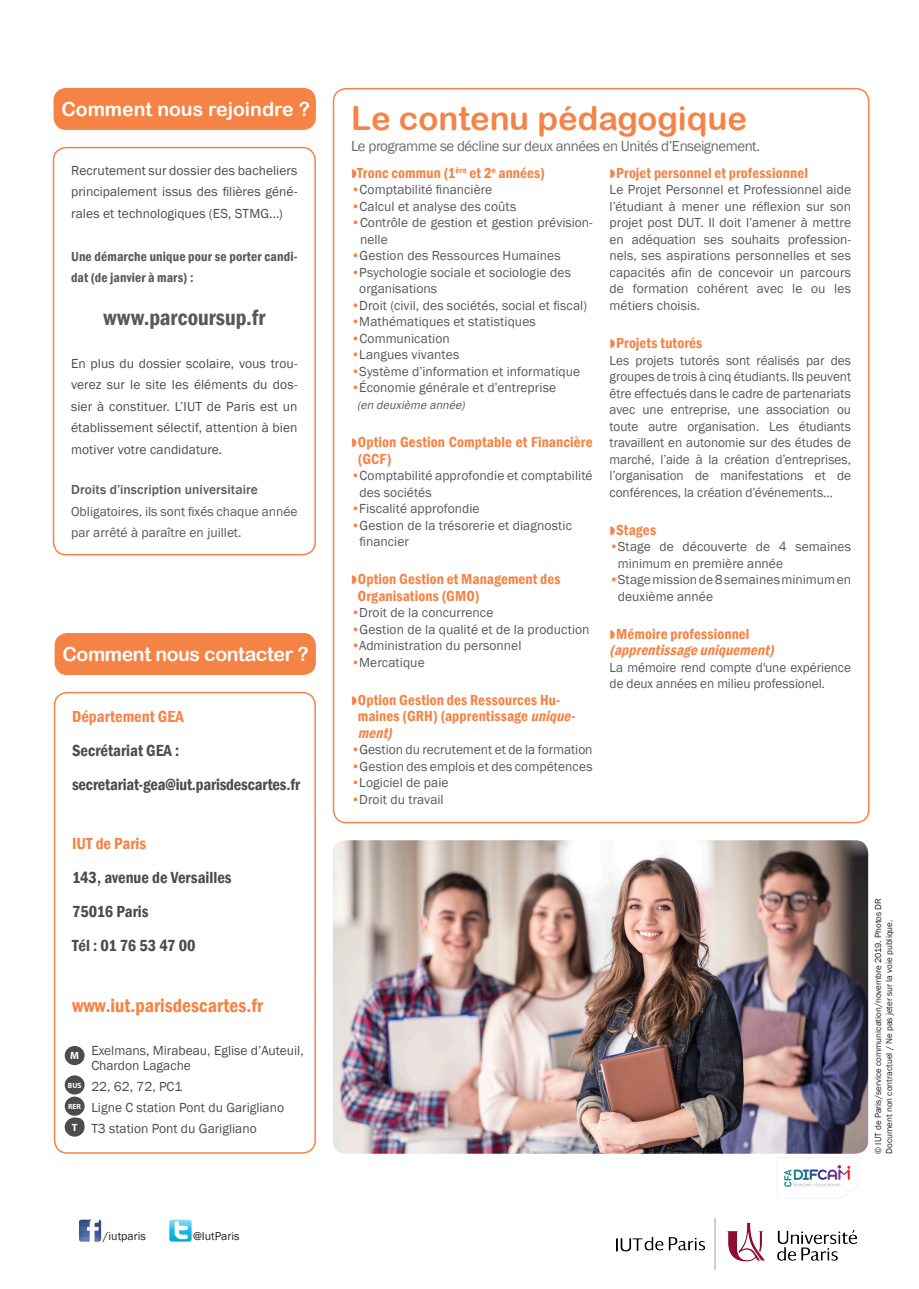
<style>
.page{position:relative;width:919px;height:1289px;background:#fff}
.page>*{position:absolute;margin:0;border:0;box-sizing:border-box;transform-origin:0 0}
.t1{font:33px "Arial Rounded MT Bold";color:#f58345}
.t2{font:600 condensed 22.5px "Franklin Gothic";color:#57585a}
.t3{font:600 condensed 19.5px "Franklin Gothic";color:#f58345}
.t4{font:19.5px "Arial Rounded MT Bold";color:#fff}
.t5{font:19.5px "Arial Rounded MT Bold";letter-spacing:-.02em;color:#fff}
.t6{font:600 condensed 16.5px "Franklin Gothic";color:#4b4c4d}
.t7{font:600 condensed 16.5px "Franklin Gothic";color:#f58345}
.t8{font:600 condensed 15px/16.5px "Franklin Gothic";letter-spacing:.005em;color:#f58345}
.t9{font:italic 600 condensed 15px "Franklin Gothic";color:#f58345}
.t10{font:14.85px "Franklin Gothic";letter-spacing:-.03em;color:#6c6c6f}
.t11{font:13.5px/16.5px "Franklin Gothic";letter-spacing:.005em;color:#57585a}
.t12{font:13.5px/21.5px "Franklin Gothic";color:#4b4c4d;text-align:justify}
.t13{font:600 condensed 13.5px/21.5px "Franklin Gothic";letter-spacing:.01em;color:#57585a}
.t14{font:500 13.5px "Franklin Gothic";letter-spacing:.01em;color:#57585a}
.t15{font:italic 12px "Franklin Gothic";color:#57585a}
.t16{font:11.7px "Franklin Gothic";color:#231f20}
.t17{font:700 10.5px "Myriad Pro";color:#fff}
.t18{font:9px "Franklin Gothic";color:#231f20}
.t19{font:700 7.5px "Myriad Pro";color:#fff}
.s1{font-weight:600;font-stretch:condensed;color:#f58345}
.s2{font-style:italic}
</style>
<div class="page">
<div style="left:53px;top:88px;width:263px;height:42px;background:#f58345;border-radius:13px"></div>
<div style="left:55px;top:633px;width:261px;height:42px;background:#f58345;border-radius:13px"></div>
<div style="left:53px;top:147px;width:263px;height:408px;border:2px solid #f58345;border-radius:13px"></div>
<div style="left:54px;top:692px;width:262px;height:461px;border:2px solid #f58345;border-radius:13px"></div>
<div style="left:65px;top:1045px;width:20px;height:20px;background:#4b4c4d;border-radius:50%"></div>
<div style="left:65px;top:1075px;width:20px;height:19px;background:#4b4c4d;border-radius:50%"></div>
<div style="left:65px;top:1096px;width:20px;height:19px;background:#4b4c4d;border-radius:50%"></div>
<div style="left:65px;top:1117px;width:20px;height:19px;background:#4b4c4d;border-radius:50%"></div>
<svg style="left:777px;top:1157px;width:80px;height:41px"></svg>
<img style="left:333px;top:840px;width:535px;height:313px">
<img style="left:80px;top:1220px;width:20px;height:20px">
<div style="left:78px;top:1218px;width:24px;height:24px;border:1px solid #fff;border-radius:3px"></div>
<img style="left:170px;top:1220px;width:20px;height:20px">
<div style="left:168px;top:1218px;width:24px;height:24px;border:1px solid #fff;border-radius:3px"></div>
<img style="left:617px;top:1218px;width:239px;height:51px">
<p class="t4" style="left:61px;top:97px;width:250px">Comment nous rejoindre ?</p>
<p class="t12" style="left:71px;top:160px;width:228px">Recrutement sur dossier des bacheliers principalement issus des filières géné&shy;rales et technologiques (ES, STMG...)</p>
<p class="t13" style="left:71px;top:245px;width:228px">Une démarche unique pour se porter candi&shy;dat (de janvier à mars) :</p>
<p class="t2" style="left:103px;top:302px;width:163px">www.parcoursup.fr</p>
<p class="t12" style="left:71px;top:353px;width:228px">En plus du dossier scolaire, vous trou&shy;verez sur le site les éléments du dos&shy;sier à constituer. L’IUT de Paris est un établissement sélectif, attention à bien motiver votre candidature.</p>
<p class="t14" style="left:71px;top:481px;width:188px">Droits d’inscription universitaire</p>
<p class="t11" style="left:71px;top:500px;width:228px;line-height:21.5px">Obligatoires, ils sont fixés chaque année par arrêté à paraître en juillet.</p>
<p class="t5" style="left:63px;top:642px;width:247px">Comment nous contacter ?</p>
<p class="t7" style="left:72px;top:705px;width:113px">Département GEA</p>
<p class="t6" style="left:72px;top:739px;width:109px">Secrétariat GEA :</p>
<p class="t6" style="left:72px;top:773px;width:229px">secretariat-gea@iut.parisdescartes.fr</p>
<p class="t7" style="left:72px;top:832px;width:76px">IUT de Paris</p>
<p class="t6" style="left:72px;top:866px;width:161px">143, avenue de Versailles</p>
<p class="t6" style="left:72px;top:900px;width:78px">75016 Paris</p>
<p class="t6" style="left:72px;top:934px;width:125px">Tél : 01 76 53 47 00</p>
<p class="t3" style="left:72px;top:992px;width:192px">www.iut.parisdescartes.fr</p>
<p class="t17" style="left:70px;top:1048px;width:10px">M</p>
<p class="t19" style="left:68px;top:1080px;width:15px">BUS</p>
<p class="t19" style="left:68px;top:1101px;width:14px">RER</p>
<p class="t17" style="left:72px;top:1120px;width:7px">T</p>
<p class="t12" style="left:91px;top:1043px;width:214px;line-height:15px">Exelmans, Mirabeau, Eglise d’Auteuil,<br>Chardon Lagache</p>
<p class="t12" style="left:91px;top:1076px;width:92px">22, 62, 72, PC1</p>
<p class="t12" style="left:91px;top:1097px;width:194px">Ligne C station Pont du Garigliano</p>
<p class="t12" style="left:91px;top:1118px;width:167px">T3 station Pont du Garigliano</p>
<p class="t16" style="left:103px;top:1228px;width:44px">/iutparis</p>
<p class="t16" style="left:193px;top:1228px;width:48px">@IutParis</p>
<p class="t1" style="left:351px;top:99px;width:397px">Le contenu pédagogique</p>
<p class="t10" style="left:351px;top:137px;width:410px">Le programme se décline sur deux années en Unités d’Enseignement.</p>
<p class="t8" style="left:357px;top:164px;width:189px">Tronc commun (1<sup>ère</sup> et 2<sup>e</sup> années)</p>
<p class="t11" style="left:351px;top:182px;width:143px"><span class="s1">•</span>Comptabilité financière</p>
<p class="t11" style="left:351px;top:198px;width:167px"><span class="s1">•</span>Calcul et analyse des coûts</p>
<p class="t11" style="left:360px;top:215px;width:234px;text-indent:-9px"><span class="s1">•</span>Contrôle de gestion et gestion prévision&shy;nelle</p>
<p class="t11" style="left:351px;top:248px;width:211px"><span class="s1">•</span>Gestion des Ressources Humaines</p>
<p class="t11" style="left:359px;top:264px;width:213px;text-indent:-8px"><span class="s1">•</span>Psychologie sociale et sociologie des organisations</p>
<p class="t11" style="left:351px;top:297px;width:237px"><span class="s1">•</span>Droit (civil, des sociétés, social et fiscal)</p>
<p class="t11" style="left:351px;top:314px;width:186px"><span class="s1">•</span>Mathématiques et statistiques</p>
<p class="t11" style="left:351px;top:330px;width:100px"><span class="s1">•</span>Communication</p>
<p class="t11" style="left:351px;top:347px;width:110px"><span class="s1">•</span>Langues vivantes</p>
<p class="t11" style="left:351px;top:363px;width:230px"><span class="s1">•</span>Système d’information et informatique</p>
<p class="t11" style="left:351px;top:380px;width:206px"><span class="s1">•</span>Économie générale et d’entreprise</p>
<p class="t15" style="left:357px;top:397px;width:112px">(en deuxième année)</p>
<p class="t8" style="left:358px;top:433px;width:236px">Option Gestion Comptable et Financière (GCF)</p>
<p class="t11" style="left:359px;top:467px;width:234px;text-indent:-8px"><span class="s1">•</span>Comptabilité approfondie et comptabilité des sociétés</p>
<p class="t11" style="left:351px;top:500px;width:130px"><span class="s1">•</span>Fiscalité approfondie</p>
<p class="t11" style="left:359px;top:517px;width:214px;text-indent:-8px"><span class="s1">•</span>Gestion de la trésorerie et diagnostic financier</p>
<p class="t8" style="left:358px;top:571px;width:204px">Option Gestion et Management des<br>Organisations (GMO)</p>
<p class="t11" style="left:351px;top:605px;width:144px"><span class="s1">•</span>Droit de la concurrence</p>
<p class="t11" style="left:351px;top:621px;width:240px"><span class="s1">•</span>Gestion de la qualité et de la production</p>
<p class="t11" style="left:351px;top:638px;width:172px"><span class="s1">•</span>Administration du personnel</p>
<p class="t11" style="left:351px;top:654px;width:75px"><span class="s1">•</span>Mercatique</p>
<p class="t8" style="left:358px;top:691px;width:223px">Option Gestion des Ressources Hu&shy;maines (GRH) (apprentissage <span class="s2">unique&shy;ment)</span></p>
<p class="t11" style="left:351px;top:742px;width:243px"><span class="s1">•</span>Gestion du recrutement et de la formation</p>
<p class="t11" style="left:351px;top:758px;width:243px"><span class="s1">•</span>Gestion des emplois et des compétences</p>
<p class="t11" style="left:351px;top:775px;width:99px"><span class="s1">•</span>Logiciel de paie</p>
<p class="t11" style="left:351px;top:791px;width:94px"><span class="s1">•</span>Droit du travail</p>
<p class="t8" style="left:616px;top:164px;width:193px">Projet personnel et professionnel</p>
<p class="t11" style="left:609px;top:182px;width:243px;text-align:justify">Le Projet Personnel et Professionnel aide l’étudiant à mener une réflexion sur son projet post DUT. Il doit l’amener à mettre en adéquation ses souhaits profession&shy;nels, ses aspirations personnelles et ses capacités afin de concevoir un parcours de formation cohérent avec le ou les métiers choisis.</p>
<p class="t8" style="left:616px;top:334px;width:88px">Projets tutorés</p>
<p class="t11" style="left:609px;top:352px;width:243px;text-align:justify">Les projets tutorés sont réalisés par des groupes de trois à cinq étudiants. Ils peuvent être effectués dans le cadre de partenariats avec une entreprise, une association ou toute autre organisation. Les étudiants travaillent en autonomie sur des études de marché, l’aide à la création d’entreprises, l’organisation de manifestations et de conférences, la création d’événements…</p>
<p class="t8" style="left:616px;top:521px;width:41px">Stages</p>
<p class="t11" style="left:617px;top:539px;width:235px;text-indent:-8px"><span class="s1">•</span>Stage de découverte de 4 semaines minimum en première année</p>
<p class="t11" style="left:617px;top:572px;width:235px;text-indent:-8px"><span class="s1">•</span>Stage mission de 8 semaines minimum en deuxième année</p>
<p class="t8" style="left:616px;top:625px;width:135px">Mémoire professionnel</p>
<p class="t9" style="left:609px;top:640px;width:170px">(apprentissageuniquement)</p>
<p class="t11" style="left:609px;top:659px;width:243px">La mémoire rend compte d'une expérience de deux années en milieu professionel.</p>
<p class="t18" style="left:872px;top:1153px;width:257px;rotate:-90deg">© IUT de Paris/service communication/novembre 2019. Photos DR</p>
<p class="t18" style="left:883px;top:1153px;width:235px;rotate:-90deg">Document non contractuel / Ne pas jeter sur la voie publique.</p>
</div>
